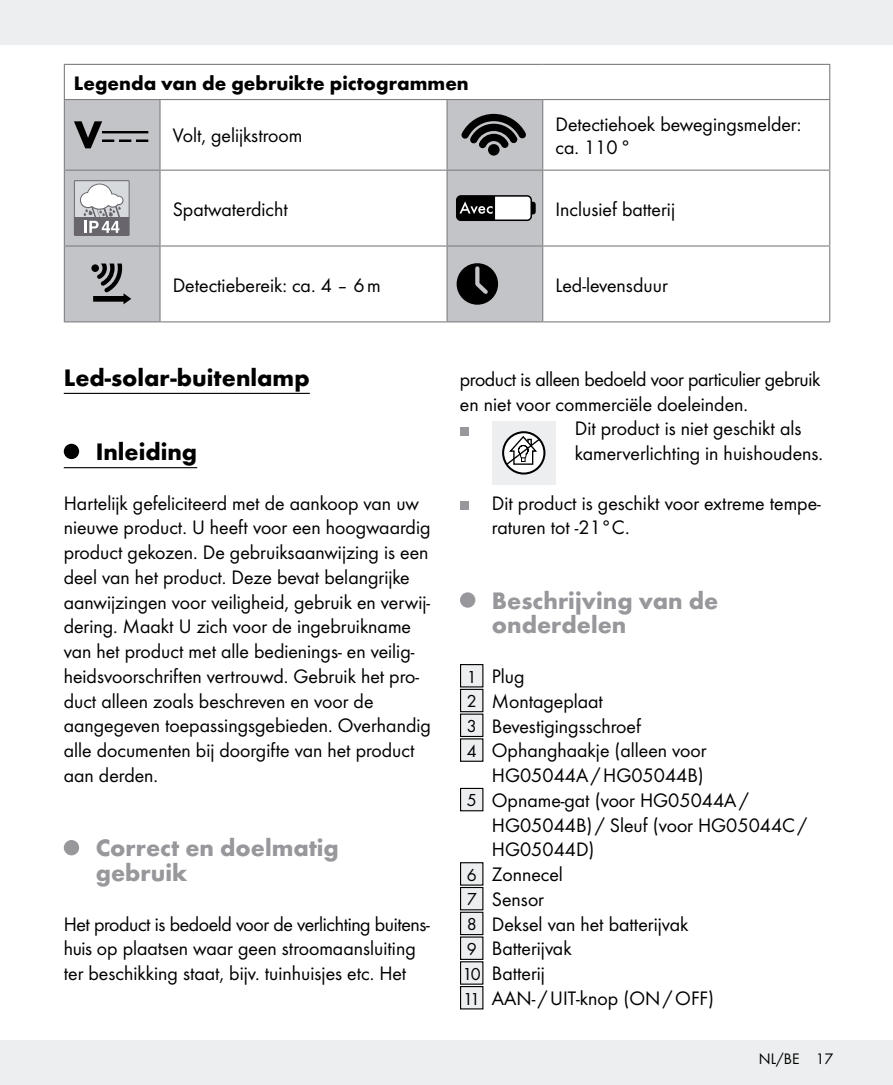
<style>
.page{position:relative;width:893px;height:1085px;background:#fff}
.page>*{position:absolute;margin:0;border:0;box-sizing:border-box;transform-origin:0 0}
.t1{font:700 24.75px/24.8px "Futura";color:#97979c}
.t2{font:700 24.75px "Futura";color:#000}
.t3{font:20.25px/24.8px "Futura Boo";color:#000}
.t4{font:20.25px "Futura Boo";letter-spacing:-.02em;color:#000}
.t5{font:700 20.25px "Futura";color:#000}
.t6{font:15.75px "Futura Boo";color:#000}
.s1{font-size:18px}
</style>
<div class="page">
<div style="left:0;top:1040px;width:893px;height:44px;background:#eceeef"></div>
<div style="left:0;top:0;width:893px;height:45px;background:#eceeef"></div>
<svg style="left:65px;top:100px;width:477px;height:221px"></svg>
<hr style="left:64px;top:100px;width:1px;height:69px;background:#807f83">
<hr style="left:64px;top:99px;width:96px;height:1px;background:#807f83">
<hr style="left:829px;top:65px;width:1px;height:34px;background:#807f83">
<hr style="left:159px;top:100px;width:2px;height:69px;background:#807f83">
<hr style="left:64px;top:169px;width:96px;height:2px;background:#807f83">
<hr style="left:64px;top:245px;width:96px;height:1px;background:#807f83">
<hr style="left:159px;top:246px;width:2px;height:75px;background:#807f83">
<hr style="left:160px;top:245px;width:287px;height:1px;background:#807f83">
<hr style="left:446px;top:100px;width:2px;height:69px;background:#807f83">
<hr style="left:447px;top:99px;width:96px;height:1px;background:#807f83">
<hr style="left:542px;top:100px;width:1px;height:69px;background:#807f83">
<hr style="left:543px;top:99px;width:287px;height:1px;background:#807f83">
<hr style="left:160px;top:169px;width:287px;height:2px;background:#807f83">
<hr style="left:447px;top:169px;width:96px;height:2px;background:#807f83">
<hr style="left:543px;top:169px;width:287px;height:2px;background:#807f83">
<hr style="left:446px;top:171px;width:2px;height:74px;background:#807f83">
<hr style="left:447px;top:245px;width:96px;height:1px;background:#807f83">
<hr style="left:542px;top:171px;width:1px;height:74px;background:#807f83">
<hr style="left:542px;top:246px;width:1px;height:75px;background:#807f83">
<hr style="left:543px;top:245px;width:287px;height:1px;background:#807f83">
<hr style="left:160px;top:99px;width:287px;height:1px;background:#807f83">
<hr style="left:64px;top:65px;width:1px;height:34px;background:#807f83">
<hr style="left:64px;top:64px;width:96px;height:1px;background:#807f83">
<hr style="left:160px;top:64px;width:287px;height:1px;background:#807f83">
<hr style="left:447px;top:64px;width:96px;height:1px;background:#807f83">
<hr style="left:543px;top:64px;width:287px;height:1px;background:#807f83">
<hr style="left:829px;top:100px;width:1px;height:69px;background:#807f83">
<hr style="left:64px;top:171px;width:1px;height:74px;background:#807f83">
<hr style="left:829px;top:171px;width:1px;height:74px;background:#807f83">
<hr style="left:64px;top:246px;width:1px;height:75px;background:#807f83">
<hr style="left:64px;top:321px;width:96px;height:1px;background:#807f83">
<hr style="left:160px;top:321px;width:287px;height:1px;background:#807f83">
<hr style="left:446px;top:246px;width:2px;height:75px;background:#807f83">
<hr style="left:159px;top:171px;width:2px;height:74px;background:#807f83">
<hr style="left:447px;top:321px;width:96px;height:1px;background:#807f83">
<hr style="left:829px;top:246px;width:1px;height:75px;background:#807f83">
<hr style="left:543px;top:321px;width:287px;height:1px;background:#807f83">
<svg style="left:74px;top:121px;width:40px;height:27px"></svg>
<div style="left:103px;top:131px;width:45px;height:2px;border:1px solid #000"></div>
<div style="left:488px;top:144px;width:12px;height:11px;background:#000;border:2px solid #000;border-radius:50%"></div>
<svg style="left:461px;top:113px;width:66px;height:36px;background:#5d5d5f"></svg>
<div style="left:74px;top:181px;width:55px;height:54px;background:#d7dadc"></div>
<div style="left:74px;top:180px;width:56px;height:56px;border:1px solid #68666c"></div>
<div style="left:75px;top:217px;width:54px;height:18px;background:#68666c"></div>
<svg style="left:80px;top:183px;width:44px;height:50px"></svg>
<svg style="left:532px;top:202px;width:4px;height:12px"></svg>
<div style="left:457px;top:196px;width:74px;height:24px;background:#fff;border-radius:4px"></div>
<div style="left:456px;top:195px;width:76px;height:26px;border:2px solid #000;border-radius:4px"></div>
<svg style="left:457px;top:196px;width:38px;height:24px"></svg>
<svg style="left:93px;top:263px;width:38px;height:41px;background:#7a7a7c"></svg>
<svg style="left:457px;top:263px;width:41px;height:41px;background:#363637"></svg>
<hr style="left:64px;top:393px;width:246px;height:1px;background:#000">
<hr style="left:64px;top:467px;width:133px;height:1px;background:#000">
<div style="left:64px;top:443px;width:15px;height:16px;background:#000;border-radius:50%"></div>
<div style="left:64px;top:839px;width:15px;height:16px;background:#97979c;border-radius:50%"></div>
<div style="left:460px;top:426px;width:9px;height:9px;background:#97979c"></div>
<div style="left:492px;top:421px;width:64px;height:63px;background:#eceeef"></div>
<svg style="left:503px;top:432px;width:41px;height:41px"></svg>
<div style="left:502px;top:431px;width:43px;height:43px;border:2px solid #000;border-radius:50%"></div>
<svg style="left:505px;top:435px;width:36px;height:31px"></svg>
<div style="left:460px;top:501px;width:9px;height:8px;background:#97979c"></div>
<div style="left:460px;top:592px;width:15px;height:15px;background:#97979c;border-radius:50%"></div>
<div style="left:461px;top:664px;width:22px;height:22px;background:#eceeef"></div>
<div style="left:460px;top:664px;width:23px;height:23px;border:1px solid #000"></div>
<div style="left:461px;top:689px;width:22px;height:22px;background:#eceeef"></div>
<div style="left:460px;top:688px;width:23px;height:24px;border:1px solid #000"></div>
<div style="left:461px;top:714px;width:22px;height:22px;background:#eceeef"></div>
<div style="left:460px;top:713px;width:23px;height:24px;border:1px solid #000"></div>
<div style="left:461px;top:738px;width:22px;height:23px;background:#eceeef"></div>
<div style="left:461px;top:788px;width:22px;height:22px;background:#eceeef"></div>
<div style="left:460px;top:787px;width:23px;height:24px;border:1px solid #000"></div>
<div style="left:461px;top:862px;width:22px;height:22px;background:#eceeef"></div>
<div style="left:460px;top:862px;width:23px;height:23px;border:1px solid #000"></div>
<div style="left:461px;top:887px;width:22px;height:22px;background:#eceeef"></div>
<div style="left:460px;top:886px;width:23px;height:24px;border:1px solid #000"></div>
<div style="left:461px;top:912px;width:22px;height:22px;background:#eceeef"></div>
<div style="left:460px;top:911px;width:23px;height:24px;border:1px solid #000"></div>
<div style="left:461px;top:936px;width:22px;height:23px;background:#eceeef"></div>
<div style="left:461px;top:961px;width:22px;height:22px;background:#eceeef"></div>
<div style="left:460px;top:961px;width:23px;height:23px;border:1px solid #000"></div>
<div style="left:461px;top:986px;width:22px;height:22px;background:#eceeef"></div>
<div style="left:460px;top:985px;width:23px;height:24px;border:1px solid #000"></div>
<p class="t5" style="left:74px;top:71px;width:396px">Legenda van de gebruikte pictogrammen</p>
<p class="t3" style="left:173px;top:123px;width:131px">Volt, gelijkstroom</p>
<p class="t3" style="left:555px;top:113px;width:247px;line-height:22.5px">Detectiehoek bewegingsmelder: ca. 110°</p>
<p class="t3" style="left:173px;top:196px;width:117px">Spatwaterdicht</p>
<p class="t3" style="left:555px;top:196px;width:121px">Inclusief batterij</p>
<p class="t3" style="left:173px;top:272px;width:210px">Detectiebereik: ca. 4 ‒ 6m</p>
<p class="t3" style="left:555px;top:272px;width:114px">Led-levensduur</p>
<p class="t2" style="left:64px;top:362px;width:248px">Led-solar-buitenlamp</p>
<p class="t2" style="left:96px;top:436px;width:103px">Inleiding</p>
<p class="t3" style="left:64px;top:490px;width:369px">Hartelijk gefeliciteerd met de aankoop van uw nieuwe product. U heeft voor een hoogwaardig product gekozen. De gebruiksaanwijzing is een deel van het product. Deze bevat belangrijke aanwijzingen voor veiligheid, gebruik en verwij&shy;dering. Maakt U zich voor de ingebruikname van het product met alle bedienings- en veilig&shy;heidsvoorschriften vertrouwd. Gebruik het pro&shy;duct alleen zoals beschreven en voor de aangegeven toepassingsgebieden. Overhandig alle documenten bij doorgifte van het product aan derden.</p>
<p class="t1" style="left:96px;top:835px;width:245px">Correct en doelmatig gebruik</p>
<p class="t3" style="left:64px;top:911px;width:367px">Het product is bedoeld voor de verlichting buitens&shy;huis op plaatsen waar geen stroomaansluiting ter beschikking staat, bijv. tuinhuisjes etc. Het</p>
<p class="t4" style="left:460px;top:367px;width:362px">product is alleen bedoeld voor particulier gebruik</p>
<p class="t3" style="left:460px;top:391px;width:290px">en niet voor commerciële doeleinden.</p>
<p class="t3" style="left:575px;top:416px;width:228px">Dit product is niet geschikt als</p>
<p class="t3" style="left:575px;top:441px;width:250px">kamerverlichting in huishoudens.</p>
<p class="t3" style="left:492px;top:490px;width:330px">Dit product is geschikt voor extreme tempe&shy;raturen tot -21°C.</p>
<p class="t1" style="left:492px;top:587px;width:228px">Beschrijving van de onderdelen</p>
<p class="t3" style="left:467px;top:663px;width:59px"><span class="s1">1</span> Plug</p>
<p class="t3" style="left:467px;top:688px;width:138px"><span class="s1">2</span> Montageplaat</p>
<p class="t3" style="left:467px;top:713px;width:176px"><span class="s1">3</span> Bevestigingsschroef</p>
<p class="t3" style="left:467px;top:738px;width:241px"><span class="s1">4</span> Ophanghaakje (alleen voor</p>
<p class="t3" style="left:492px;top:762px;width:213px">HG05044A/HG05044B)</p>
<p class="t3" style="left:467px;top:787px;width:284px"><span class="s1">5</span> Opname-gat (voor HG05044A/</p>
<p class="t3" style="left:492px;top:812px;width:317px">HG05044B) / Sleuf (voor HG05044C/</p>
<p class="t3" style="left:492px;top:837px;width:104px">HG05044D)</p>
<p class="t3" style="left:467px;top:861px;width:98px"><span class="s1">6</span> Zonnecel</p>
<p class="t3" style="left:467px;top:886px;width:79px"><span class="s1">7</span> Sensor</p>
<p class="t3" style="left:467px;top:911px;width:223px"><span class="s1">8</span> Deksel van het batterijvak</p>
<p class="t3" style="left:467px;top:936px;width:106px"><span class="s1">9</span> Batterijvak</p>
<p class="t3" style="left:463px;top:960px;width:84px"><span class="s1">10</span> Batterij</p>
<p class="t3" style="left:463px;top:985px;width:252px"><span class="s1">11</span> AAN- /UIT-knop (ON/OFF)</p>
<p class="t6" style="left:759px;top:1048px;width:76px">NL/BE 17</p>
</div>
